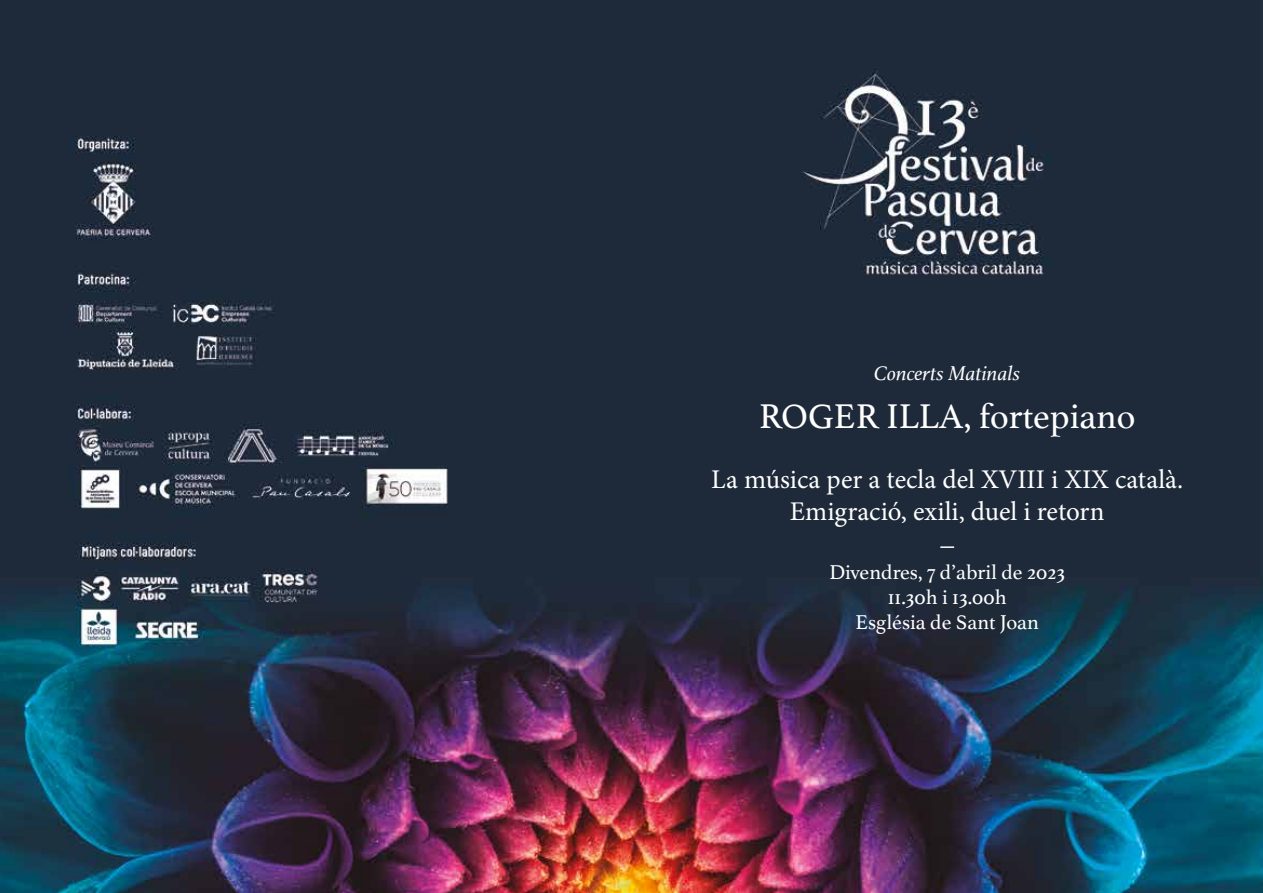
<style>
.page{position:relative;width:1263px;height:893px;background:#fff}
.page>*{position:absolute;margin:0;border:0;box-sizing:border-box;transform-origin:0 0}
.t1{font:36px "Athelas";color:#fff}
.t2{font:27px/32.4px "Minion Pro";color:#fff;text-align:center}
.t3{font:21px/25.2px "Athelas";color:#fff;text-align:center}
.t4{font:italic 21px "Athelas";color:#fff}
</style>
<div class="page">
<img style="left:0;top:0;width:1263px;height:893px">
<svg style="left:940px;top:546px;width:14px;height:2px"></svg>
<p class="t4" style="left:874px;top:357px;width:147px">Concerts Matinals</p>
<h1 class="t1" style="left:759px;top:388px;width:378px">ROGER ILLA, fortepiano</h1>
<p class="t2" style="left:711px;top:463px;width:473px">La música per a tecla del XVIII i XIX català.<br>Emigració, exili, duel i retorn</p>
<p class="t3" style="left:829px;top:559px;width:237px">Divendres, 7 d’abril de 2023<br>11.30h i 13.00h<br>Església de Sant Joan</p>
</div>
